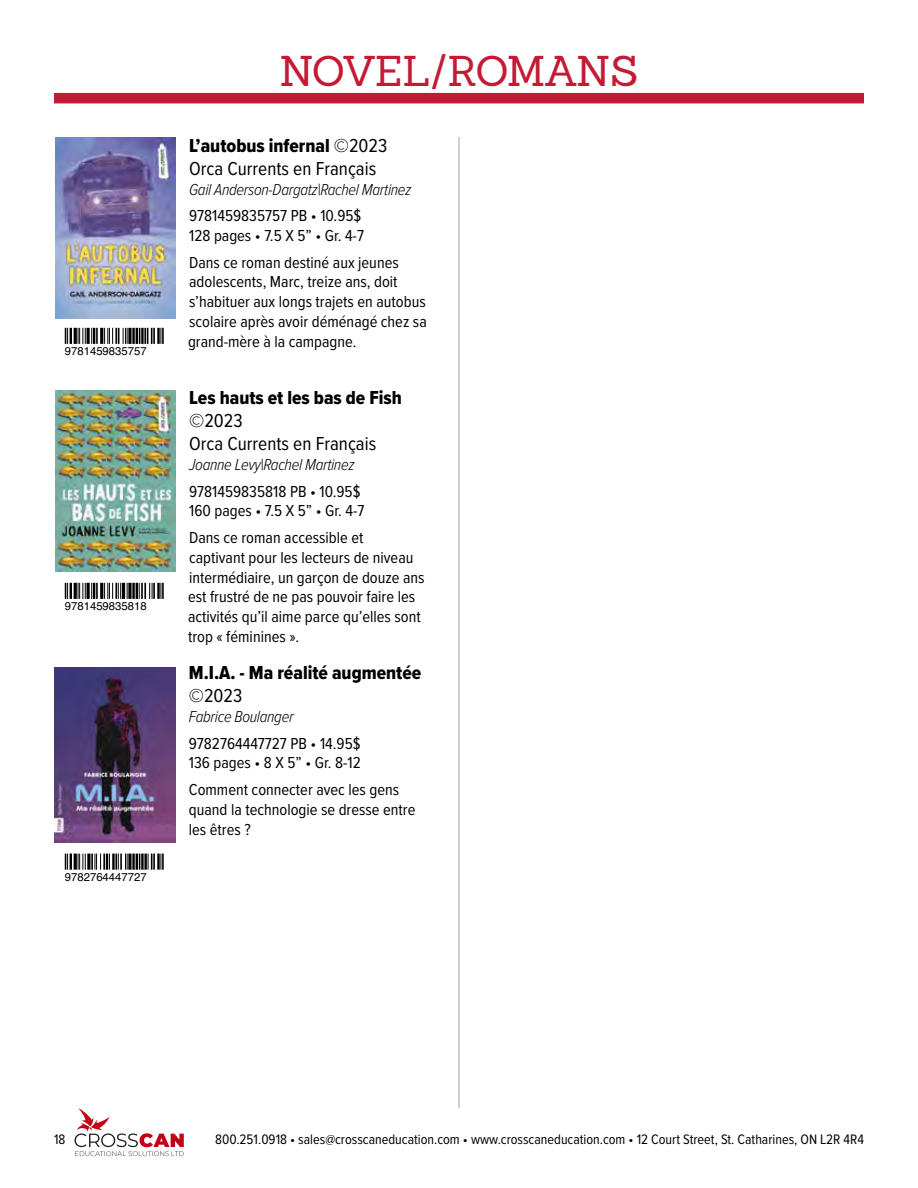
<style>
.page{position:relative;width:918px;height:1188px;background:#fff}
.page>*{position:absolute;margin:0;border:0;box-sizing:border-box;transform-origin:0 0}
.t1{font:42px "Sanchez";letter-spacing:-.05em;color:#c31a35}
.t2{font:19.5px "Proxima Nova Cond Extrabld";color:#000}
.t3{font:19.5px/23.4px "Proxima Nova Cond";color:#000}
.t4{font:16.5px/19.8px "Proxima Nova Cond";color:#000}
.t5{font:italic 300 16.5px "Proxima Nova Cond";letter-spacing:-.02em;color:#000}
.t6{font:14.25px "Proxima Nova Cond";color:#000}
.t7{font:11.4px "Helvetica";color:#000}
.s1{font-family:"Proxima Nova Cond"}
</style>
<div class="page">
<svg style="left:75px;top:1108px;width:109px;height:48px"></svg>
<hr style="left:458px;top:137px;width:2px;height:971px;background:#bcbec0">
<div style="left:54px;top:93px;width:810px;height:10px;background:#c31a35"></div>
<img style="left:55px;top:667px;width:120px;height:176px">
<img style="left:55px;top:137px;width:121px;height:181px">
<img style="left:55px;top:391px;width:121px;height:180px">
<svg style="left:65px;top:328px;width:7px;height:16px"></svg>
<hr style="left:74px;top:328px;width:3px;height:16px;background:#000">
<svg style="left:78px;top:328px;width:20px;height:16px"></svg>
<hr style="left:100px;top:328px;width:3px;height:16px;background:#000">
<svg style="left:104px;top:328px;width:24px;height:16px"></svg>
<svg style="left:128px;top:328px;width:4px;height:16px"></svg>
<hr style="left:132px;top:328px;width:3px;height:16px;background:#000">
<svg style="left:136px;top:328px;width:19px;height:16px"></svg>
<hr style="left:157px;top:328px;width:3px;height:16px;background:#000">
<svg style="left:161px;top:328px;width:3px;height:16px"></svg>
<svg style="left:65px;top:583px;width:7px;height:16px"></svg>
<hr style="left:74px;top:583px;width:3px;height:16px;background:#000">
<svg style="left:78px;top:583px;width:20px;height:16px"></svg>
<hr style="left:100px;top:583px;width:3px;height:16px;background:#000">
<svg style="left:104px;top:583px;width:17px;height:16px"></svg>
<hr style="left:122px;top:583px;width:3px;height:16px;background:#000">
<svg style="left:127px;top:583px;width:1px;height:16px"></svg>
<svg style="left:128px;top:583px;width:4px;height:16px"></svg>
<hr style="left:132px;top:583px;width:3px;height:16px;background:#000">
<svg style="left:136px;top:583px;width:19px;height:16px"></svg>
<hr style="left:157px;top:583px;width:3px;height:16px;background:#000">
<svg style="left:161px;top:583px;width:3px;height:16px"></svg>
<svg style="left:65px;top:854px;width:7px;height:16px"></svg>
<hr style="left:74px;top:854px;width:3px;height:16px;background:#000">
<svg style="left:78px;top:854px;width:50px;height:16px"></svg>
<svg style="left:128px;top:854px;width:4px;height:16px"></svg>
<hr style="left:132px;top:854px;width:3px;height:16px;background:#000">
<svg style="left:136px;top:854px;width:4px;height:16px"></svg>
<hr style="left:141px;top:854px;width:3px;height:16px;background:#000">
<hr style="left:144px;top:854px;width:3px;height:16px;background:#000">
<svg style="left:148px;top:854px;width:7px;height:16px"></svg>
<hr style="left:157px;top:854px;width:3px;height:16px;background:#000">
<svg style="left:161px;top:854px;width:3px;height:16px"></svg>
<p class="t7" style="left:65px;top:342px;width:84px">9781459835757</p>
<p class="t7" style="left:65px;top:597px;width:84px">9781459835818</p>
<p class="t7" style="left:65px;top:868px;width:84px">9782764447727</p>
<h1 class="t1" style="left:280px;top:43px;width:360px">NOVEL/ROMANS</h1>
<p class="t2" style="left:189px;top:131px;width:200px">L’autobus infernal <span class="s1">©2023</span></p>
<p class="t3" style="left:189px;top:156px;width:189px">Orca Currents en Français</p>
<p class="t5" style="left:189px;top:177px;width:224px">Gail Anderson-Dargatz|Rachel Martinez</p>
<p class="t4" style="left:189px;top:205px;width:176px">9781459835757 PB • 10.95$<br>128 pages • 7.5 X 5” • Gr. 4-7</p>
<p class="t4" style="left:188px;top:252px;width:240px">Dans ce roman destiné aux jeunes adolescents, Marc, treize ans, doit s’habituer aux longs trajets en autobus scolaire après avoir déménagé chez sa grand-mère à la campagne.</p>
<p class="t2" style="left:189px;top:383px;width:214px">Les hauts et les bas de Fish</p>
<p class="t3" style="left:189px;top:408px;width:189px">©2023<br>Orca Currents en Français</p>
<p class="t5" style="left:189px;top:452px;width:167px">Joanne Levy|Rachel Martinez</p>
<p class="t4" style="left:189px;top:481px;width:177px">9781459835818 PB • 10.95$<br>160 pages • 7.5 X 5” • Gr. 4-7</p>
<p class="t4" style="left:188px;top:527px;width:238px">Dans ce roman accessible et<br>captivant pour les lecteurs de niveau intermédiaire, un garçon de douze ans est frustré de ne pas pouvoir faire les activités qu’il aime parce qu’elles sont trop « féminines ».</p>
<p class="t2" style="left:189px;top:658px;width:234px">M.I.A. - Ma réalité augmentée</p>
<p class="t3" style="left:189px;top:683px;width:55px">©2023</p>
<p class="t5" style="left:189px;top:704px;width:106px">Fabrice Boulanger</p>
<p class="t4" style="left:189px;top:733px;width:173px">9782764447727 PB • 14.95$<br>136 pages • 8 X 5” • Gr. 8-12</p>
<p class="t4" style="left:189px;top:779px;width:228px">Comment connecter avec les gens quand la technologie se dresse entre les êtres ?</p>
<p class="t6" style="left:54px;top:1129px;width:13px">18</p>
<p class="t6" style="left:215px;top:1129px;width:650px">800.251.0918 • sales@crosscaneducation.com • www.crosscaneducation.com • 12 Court Street, St. Catharines, ON L2R 4R4</p>
</div>
